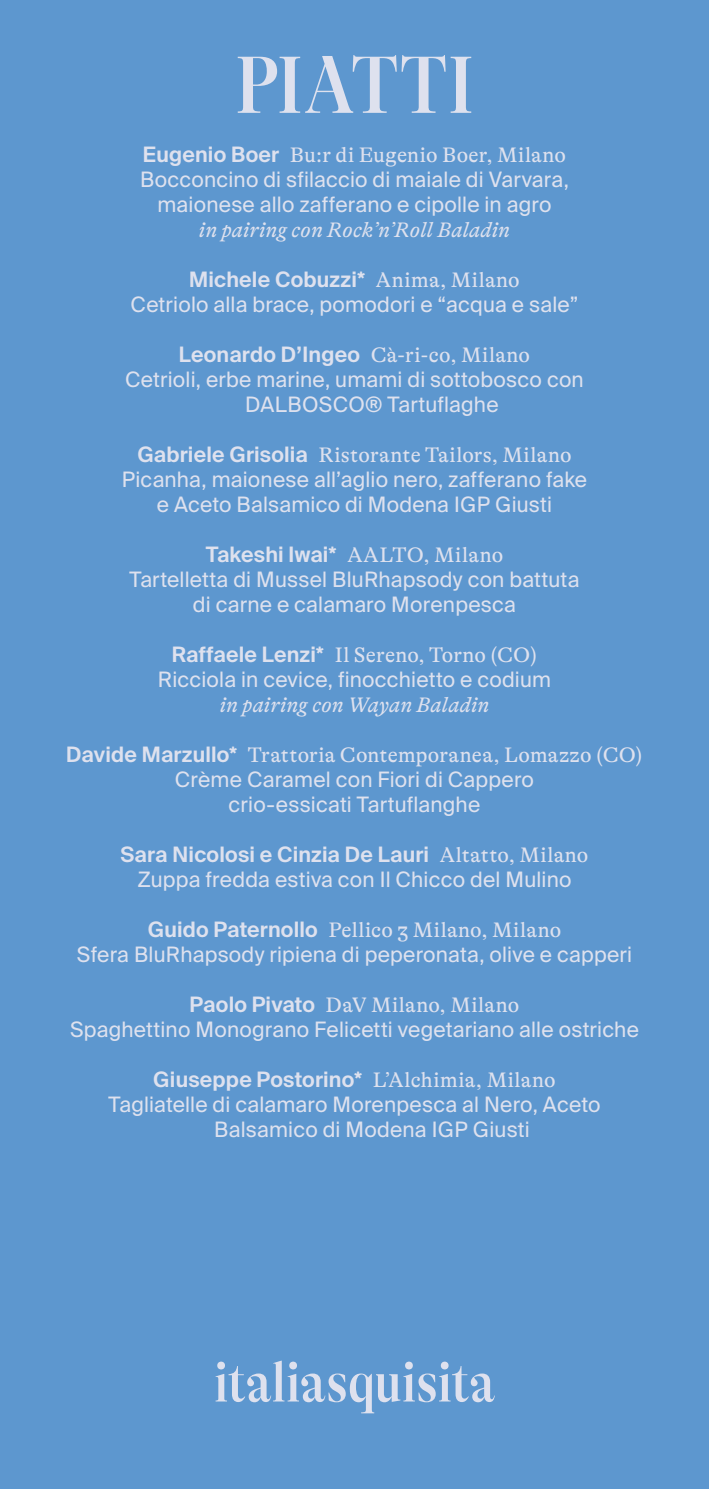
<style>
.page{position:relative;width:709px;height:1489px;background:#fff}
.page>*{position:absolute;margin:0;border:0;box-sizing:border-box;transform-origin:0 0}
.t1{font:500 condensed 82.5px "GT Alpina Fine";letter-spacing:.015em;color:#dee1ee}
.t2{font:500 condensed 57.5px "GT Alpina Fine";letter-spacing:-.005em;color:#dee1ee}
.t3{font:21.25px/25px "Suisse Intl";letter-spacing:.01em;color:#dee1ee;text-align:center}
.t4{font:21.25px "GT Alpina";letter-spacing:.01em;color:#dee1ee}
.t5{font:600 21.25px "Suisse Intl";letter-spacing:.01em;color:#dee1ee}
.t6{font:italic 21.25px "GT Alpina";letter-spacing:.01em;color:#dee1ee}
.s1{font-family:"Suisse Intl";font-weight:600}
.s2{font-weight:600}
.s3{font-family:"GT Alpina"}
.s4{font-family:"GT Alpina";font-weight:400}
</style>
<div class="page">
<div style="left:0;top:0;width:709px;height:1488px;background:#5d97cf"></div>
<h1 class="t1" style="left:235px;top:39px;width:240px">PIATTI</h1>
<p class="t4" style="left:143px;top:143px;width:425px"><span class="s1">Eugenio Boer</span> Bu:r di Eugenio Boer, Milano</p>
<p class="t3" style="left:140px;top:167px;width:430px">Bocconcino di sfilaccio di maiale di Varvara, maionese allo zafferano e cipolle in agro</p>
<p class="t6" style="left:199px;top:218px;width:312px">in pairing con Rock’n’Roll Baladin</p>
<p class="t3" style="left:130px;top:267px;width:449px"><span class="s2">Michele Cobuzzi*</span> <span class="s3">Anima, Milano<br></span>Cetriolo alla brace, pomodori e “acqua e sale”</p>
<p class="t5" style="left:179px;top:342px;width:353px">Leonardo D’Ingeo <span class="s4">Cà-ri-co, Milano</span></p>
<p class="t3" style="left:125px;top:367px;width:460px">Cetrioli, erbe marine, umami di sottobosco con</p>
<p class="t3" style="left:245px;top:392px;width:255px">DALBOSCO® Tartuflaghe</p>
<p class="t4" style="left:137px;top:443px;width:436px"><span class="s1">Gabriele Grisolia</span> Ristorante Tailors, Milano</p>
<p class="t3" style="left:122px;top:467px;width:467px">Picanha, maionese all’aglio nero, zafferano fake e Aceto Balsamico di Modena IGP Giusti</p>
<p class="t3" style="left:129px;top:542px;width:451px"><span class="s2">Takeshi Iwai*</span> <span class="s3">AALTO, Milano<br></span>Tartelletta di Mussel BluRhapsody con battuta di carne e calamaro Morenpesca</p>
<p class="t4" style="left:172px;top:643px;width:366px"><span class="s1">Raffaele Lenzi*</span> Il Sereno, Torno (CO)</p>
<p class="t3" style="left:158px;top:667px;width:395px">Ricciola in cevice, finocchietto e codium</p>
<p class="t6" style="left:220px;top:693px;width:271px">in pairing con Wayan Baladin</p>
<p class="t4" style="left:66px;top:743px;width:578px"><span class="s1">Davide Marzullo*</span> Trattoria Contemporanea, Lomazzo (CO)</p>
<p class="t3" style="left:175px;top:767px;width:360px">Crème Caramel con Fiori di Cappero crio-essicati Tartuflanghe</p>
<p class="t3" style="left:120px;top:842px;width:469px"><span class="s2">Sara Nicolosi e Cinzia De Lauri</span> <span class="s3">Altatto, Milano<br></span>Zuppa fredda estiva con Il Chicco del Mulino</p>
<p class="t4" style="left:148px;top:918px;width:415px"><span class="s1">Guido Paternollo</span> Pellico 3 Milano, Milano</p>
<p class="t3" style="left:77px;top:942px;width:557px">Sfera BluRhapsody ripiena di peperonata, olive e capperi</p>
<p class="t4" style="left:190px;top:993px;width:331px"><span class="s1">Paolo Pivato</span> DaV Milano, Milano</p>
<p class="t3" style="left:70px;top:1017px;width:570px">Spaghettino Monograno Felicetti vegetariano alle ostriche</p>
<p class="t5" style="left:153px;top:1067px;width:404px">Giuseppe Postorino* <span class="s4">L’Alchimia, Milano</span></p>
<p class="t3" style="left:108px;top:1092px;width:493px">Tagliatelle di calamaro Morenpesca al Nero, Aceto</p>
<p class="t3" style="left:214px;top:1117px;width:317px">Balsamico di Modena IGP Giusti</p>
<h2 class="t2" style="left:214px;top:1349px;width:282px">italiasquisita</h2>
</div>
